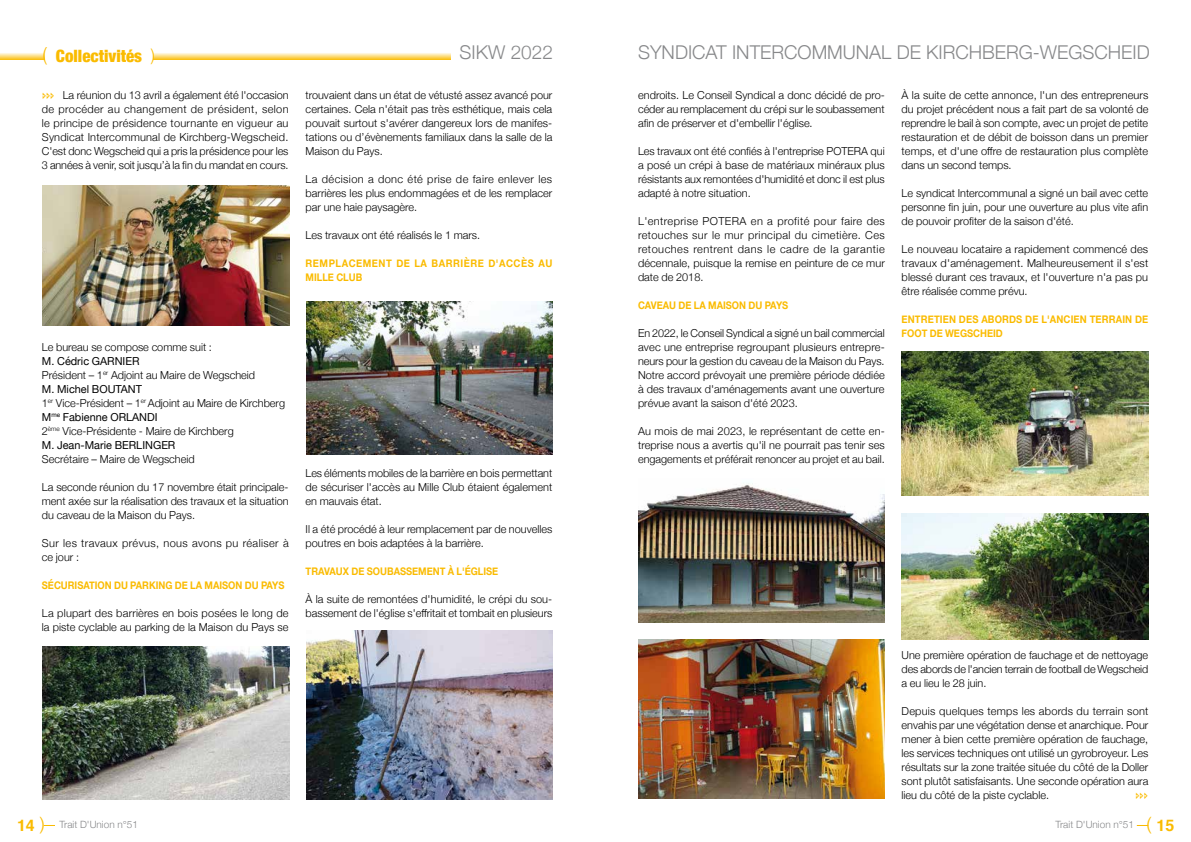
<style>
.page{position:relative;width:1191px;height:842px;background:#fff}
.page>*{position:absolute;margin:0;border:0;box-sizing:border-box;transform-origin:0 0}
.t1{font:300 19px "Helvetica Neue";color:#87888a}
.t2{font:900 condensed 17px "Helvetica Neue";color:#fabb00}
.t3{font:300 11px/14px "Helvetica Neue";color:#000;text-align:justify}
.t4{font:300 11px/14px "Helvetica Neue";letter-spacing:.035em;color:#000}
.t5{font:700 10.5px "Helvetica Neue";color:#fabb00;scale:.89 1}
.t6{font:700 10.5px/14px "Helvetica Neue";color:#fabb00;scale:.9 1}
.t7{font:700 10.5px/14px "Helvetica Neue";letter-spacing:.055em;color:#fabb00;scale:.9 1}
.t8{font:300 10px "Helvetica Neue";color:#87888a}
.s1{font-weight:300;font-stretch:normal;font-size:19px}
.s2{font-weight:300;font-stretch:normal}
.s3{font-weight:400}
.s4{font-family:"Helvetica";font-weight:700;font-size:16px;color:#fabb00}
.s5{font-family:"Helvetica";font-size:18px;color:#fabb00}
</style>
<div class="page">
<svg style="left:1136px;top:825px;width:12px;height:1px"></svg>
<img style="left:306px;top:301px;width:247px;height:153px">
<img style="left:306px;top:630px;width:247px;height:169px">
<img style="left:43px;top:646px;width:246px;height:153px">
<svg style="left:0;top:53px;width:44px;height:7px"></svg>
<svg style="left:153px;top:53px;width:298px;height:7px;background:#fbda76"></svg>
<img style="left:638px;top:483px;width:246px;height:140px">
<img style="left:901px;top:351px;width:247px;height:144px">
<img style="left:901px;top:513px;width:247px;height:126px">
<img style="left:638px;top:639px;width:246px;height:159px">
<img style="left:43px;top:185px;width:246px;height:140px">
<h2 class="t2" style="left:43px;top:42px;width:114px"><span class="s1">(</span> Collectivités <span class="s2">)</span></h2>
<h1 class="t1" style="left:459px;top:37px;width:95px">SIKW 2022</h1>
<p class="t3" style="left:42px;top:87px;width:248px;text-indent:21px">La réunion du 13 avril a également été l'occasion de procéder au changement de président, selon le principe de présidence tournante en vigueur au Syndicat Intercommunal de Kirchberg-Wegscheid.<br>C'est donc Wegscheid qui a pris la présidence pour les 3 années à venir, soit jusqu’à la fin du mandat en cours.</p>
<p class="t3" style="left:306px;top:87px;width:248px">trouvaient dans un état de vétusté assez avancé pour certaines. Cela n'était pas très esthétique, mais cela pouvait surtout s'avérer dangereux lors de manifes&shy;tations ou d’évènements familiaux dans la salle de la Maison du Pays.</p>
<p class="t3" style="left:306px;top:171px;width:248px">La décision a donc été prise de faire enlever les barrières les plus endommagées et de les remplacer par une haie paysagère.</p>
<p class="t3" style="left:306px;top:227px;width:176px">Les travaux ont été réalisés le 1 mars.</p>
<p class="t7" style="left:306px;top:256px;width:276px">REMPLACEMENT DE LA BARRIÈRE D'ACCÈS AU<br>MILLE CLUB</p>
<p class="t3" style="left:42px;top:339px;width:172px">Le bureau se compose comme suit :</p>
<p class="t3" style="left:42px;top:353px;width:245px;text-align:left"><span class="s3">M. Cédric GARNIER<br></span>Président – 1<sup>er</sup> Adjoint au Maire de Wegscheid<br><span class="s3">M. Michel BOUTANT<br></span>1<sup>er</sup> Vice-Président – 1<sup>er</sup> Adjoint au Maire de Kirchberg<br><span class="s3">M</span><sup>me</sup> <span class="s3">Fabienne ORLANDI<br></span>2<sup>ème</sup> Vice-Présidente - Maire de Kirchberg<br><span class="s3">M. Jean-Marie BERLINGER</span></p>
<p class="t3" style="left:42px;top:451px;width:154px">Secrétaire – Maire de Wegscheid</p>
<p class="t3" style="left:42px;top:479px;width:248px">La seconde réunion du 17 novembre était principale&shy;ment axée sur la réalisation des travaux et la situation du caveau de la Maison du Pays.</p>
<p class="t4" style="left:42px;top:535px;width:248px">Sur les travaux prévus, nous avons pu réaliser à ce jour :</p>
<p class="t5" style="left:42px;top:577px;width:274px">SÉCURISATION DU PARKING DE LA MAISON DU PAYS</p>
<p class="t3" style="left:42px;top:605px;width:248px">La plupart des barrières en bois posées le long de la piste cyclable au parking de la Maison du Pays se</p>
<p class="t3" style="left:306px;top:465px;width:248px">Les éléments mobiles de la barrière en bois permettant de sécuriser l'accès au Mille Club étaient également en mauvais état.</p>
<p class="t3" style="left:306px;top:521px;width:248px">Il a été procédé à leur remplacement par de nouvelles poutres en bois adaptées à la barrière.</p>
<p class="t5" style="left:306px;top:563px;width:218px">TRAVAUX DE SOUBASSEMENT À L'ÉGLISE</p>
<p class="t3" style="left:306px;top:591px;width:248px">À la suite de remontées d'humidité, le crépi du sou&shy;bassement de l'église s'effritait et tombait en plusieurs</p>
<h1 class="t1" style="left:638px;top:37px;width:513px">SYNDICAT INTERCOMMUNAL DE KIRCHBERG-WEGSCHEID</h1>
<p class="t3" style="left:638px;top:87px;width:248px">endroits. Le Conseil Syndical a donc décidé de pro&shy;céder au remplacement du crépi sur le soubassement afin de préserver et d'embellir l'église.</p>
<p class="t3" style="left:638px;top:143px;width:248px">Les travaux ont été confiés à l'entreprise POTERA qui a posé un crépi à base de matériaux minéraux plus résistants aux remontées d'humidité et donc il est plus adapté à notre situation.</p>
<p class="t3" style="left:638px;top:213px;width:248px">L'entreprise POTERA en a profité pour faire des retouches sur le mur principal du cimetière. Ces retouches rentrent dans le cadre de la garantie décennale, puisque la remise en peinture de ce mur date de 2018.</p>
<p class="t5" style="left:638px;top:297px;width:170px">CAVEAU DE LA MAISON DU PAYS</p>
<p class="t3" style="left:638px;top:325px;width:248px">En 2022, le Conseil Syndical a signé un bail commercial avec une entreprise regroupant plusieurs entrepre&shy;neurs pour la gestion du caveau de la Maison du Pays.<br>Notre accord prévoyait une première période dédiée à des travaux d'aménagements avant une ouverture prévue avant la saison d'été 2023.</p>
<p class="t3" style="left:638px;top:423px;width:248px">Au mois de mai 2023, le représentant de cette en&shy;treprise nous a avertis qu'il ne pourrait pas tenir ses engagements et préférait renoncer au projet et au bail.</p>
<p class="t3" style="left:901px;top:87px;width:248px">À la suite de cette annonce, l'un des entrepreneurs du projet précédent nous a fait part de sa volonté de reprendre le bail à son compte, avec un projet de petite restauration et de débit de boisson dans un premier temps, et d'une offre de restauration plus complète dans un second temps.</p>
<p class="t3" style="left:901px;top:185px;width:248px">Le syndicat Intercommunal a signé un bail avec cette personne fin juin, pour une ouverture au plus vite afin de pouvoir profiter de la saison d'été.</p>
<p class="t3" style="left:901px;top:241px;width:248px">Le nouveau locataire a rapidement commencé des travaux d'aménagement. Malheureusement il s'est blessé durant ces travaux, et l'ouverture n'a pas pu être réalisée comme prévu.</p>
<p class="t6" style="left:901px;top:312px;width:276px">ENTRETIEN DES ABORDS DE L'ANCIEN TERRAIN DE<br>FOOT DE WEGSCHEID</p>
<p class="t3" style="left:901px;top:647px;width:248px">Une première opération de fauchage et de nettoyage des abords de l'ancien terrain de football de Wegscheid a eu lieu le 28 juin.</p>
<p class="t3" style="left:901px;top:703px;width:248px">Depuis quelques temps les abords du terrain sont envahis par une végétation dense et anarchique. Pour mener à bien cette première opération de fauchage, les services techniques ont utilisé un gyrobroyeur. Les résultats sur la zone traitée située du côté de la Doller sont plutôt satisfaisants. Une seconde opération aura lieu du côté de la piste cyclable.</p>
<p class="t8" style="left:17px;top:816px;width:122px"><span class="s4">14</span> <span class="s5">)</span> Trait D'Union n°51</p>
<p class="t8" style="left:1055px;top:816px;width:120px">Trait D'Union n°51 <span class="s5">(</span> <span class="s4">15</span></p>
</div>
